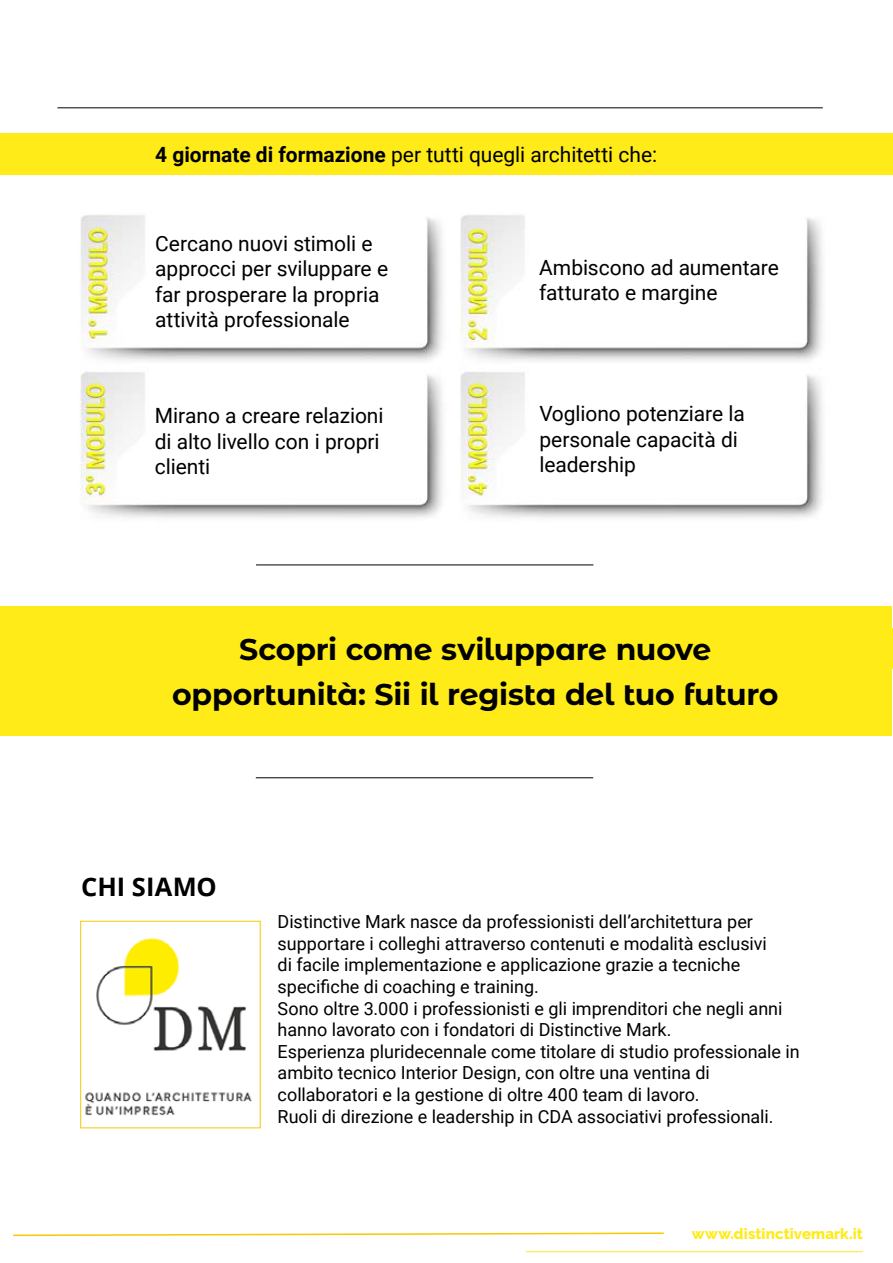
<style>
.page{position:relative;width:893px;height:1263px;background:#fff}
.page>*{position:absolute;margin:0;border:0;box-sizing:border-box;transform-origin:0 0}
.t1{font:700 30px/45px "Montserrat Alternates";letter-spacing:-.01em;color:#000;text-align:center}
.t2{font:700 25.5px "Open Sans";color:#000}
.t3{font:21px/25.5px "Roboto";letter-spacing:-.005em;color:#000}
.t4{font:18px/21.6px "Roboto";letter-spacing:-.005em;color:#000}
.t5{font:800 15px "Raleway";letter-spacing:.005em;color:#feeb17}
.s1{font-weight:700}
</style>
<div class="page">
<hr style="left:57px;top:107px;width:766px;height:1px;background:#000">
<div style="left:0;top:133px;width:893px;height:41px;background:#feeb17"></div>
<svg style="left:13px;top:1232px;width:651px;height:5px"></svg>
<hr style="left:526px;top:1251px;width:337px;height:1px;background:#feeb17">
<hr style="left:892px;top:628px;width:1px;height:41px;background:#feeb17">
<div style="left:0;top:606px;width:892px;height:130px;background:#feeb17"></div>
<hr style="left:256px;top:777px;width:337px;height:1px;background:#000">
<img style="left:85px;top:938px;width:167px;height:178px">
<hr style="left:256px;top:564px;width:337px;height:1px;background:#000">
<img style="left:79px;top:215px;width:743px;height:303px">
<p class="t3" style="left:155px;top:141px;width:503px"><span class="s1">4 giornate di formazione</span> per tutti quegli architetti che:</p>
<p class="t3" style="left:155px;top:230px;width:234px">Cercano nuovi stimoli e approcci per sviluppare e far prosperare la propria attività professionale</p>
<p class="t3" style="left:539px;top:253px;width:241px">Ambiscono ad aumentare fatturato e margine</p>
<p class="t3" style="left:155px;top:402px;width:230px">Mirano a creare relazioni di alto livello con i propri clienti</p>
<p class="t3" style="left:539px;top:400px;width:207px">Vogliono potenziare la personale capacità di leadership</p>
<h1 class="t1" style="left:172px;top:625px;width:608px">Scopri come sviluppare nuove opportunità: Sii il regista del tuo futuro</h1>
<h2 class="t2" style="left:81px;top:868px;width:137px">CHI SIAMO</h2>
<p class="t4" style="left:278px;top:910px;width:524px">Distinctive Mark nasce da professionisti dell’architettura per supportare i colleghi attraverso contenuti e modalità esclusivi<br>di facile implementazione e applicazione grazie a tecniche specifiche di coaching e training.<br>Sono oltre 3.000 i professionisti e gli imprenditori che negli anni hanno lavorato con i fondatori di Distinctive Mark.<br>Esperienza pluridecennale come titolare di studio professionale in ambito tecnico Interior Design, con oltre una ventina di collaboratori e la gestione di oltre 400 team di lavoro.<br>Ruoli di direzione e leadership in CDA associativi professionali.</p>
<p class="t5" style="left:692px;top:1225px;width:172px">www.distinctivemark.it</p>
</div>
